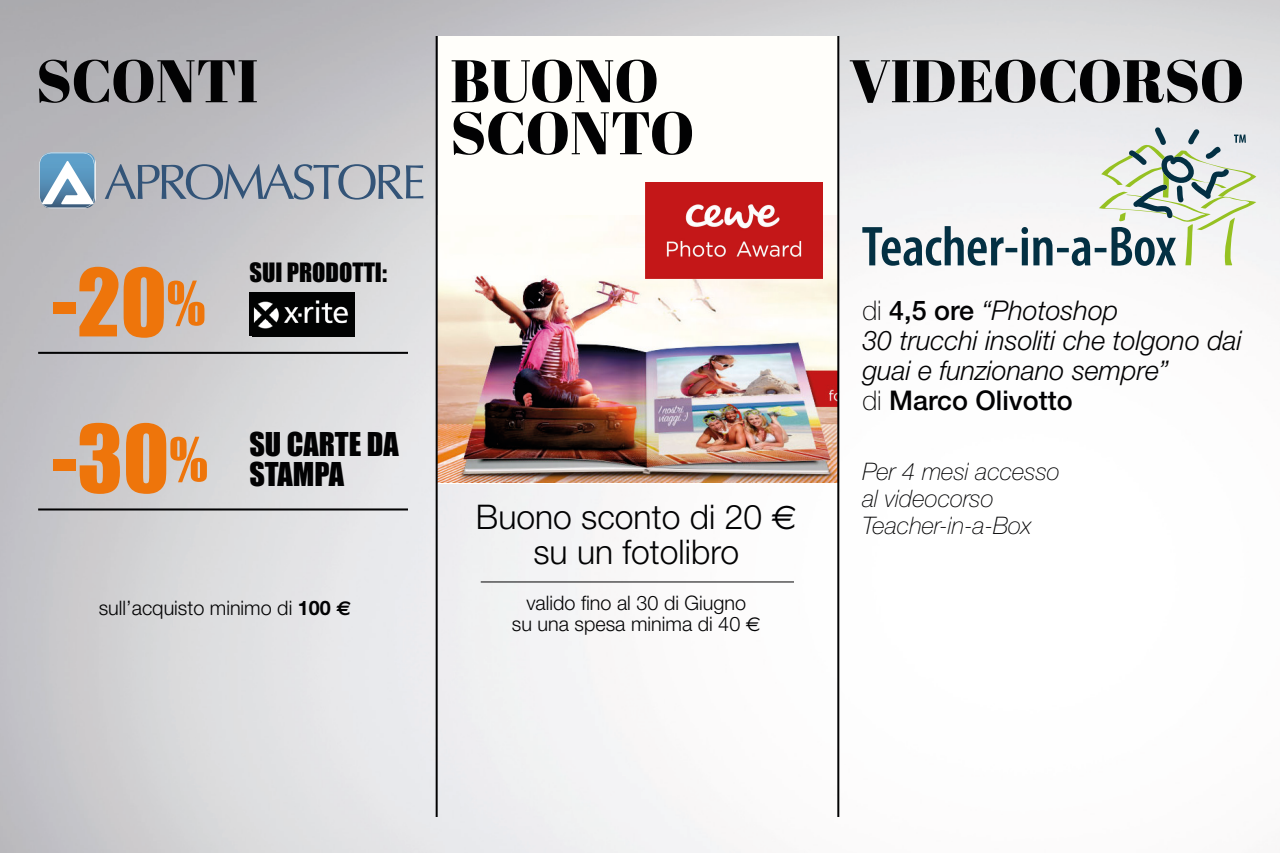
<style>
.page{position:relative;width:1280px;height:853px;background:#fff}
.page>*{position:absolute;margin:0;border:0;box-sizing:border-box;transform-origin:0 0}
.t1{font:86.5px/156.1px "Impact";color:#ee750b}
.t2{font:60px "Abril Fatface";color:#020203}
.t3{font:300 34px "Helvetica Neue";color:#020203}
.t4{font:30.1px/30.1px "Impact";color:#020203}
.t5{font:italic 300 27.2px/29.9px "Helvetica Neue";color:#020203}
.t6{font:24.5px "Impact";color:#020203}
.t7{font:italic 100 24.2px/26.9px "Helvetica Neue";color:#020203}
.t8{font:300 20px/21px "Helvetica Neue";color:#020203;text-align:center}
.s1{font-size:55.5px}
.s2{font-family:"Helvetica Neue LT Std";font-weight:700}
.s3{font-family:"Euro Sans";font-weight:700}
.s4{font-family:"Euro Sans";font-weight:400}
.s5{font-weight:100;font-style:normal}
.s6{font-weight:500;font-style:normal}
</style>
<div class="page">
<img style="left:0;top:0;width:1280px;height:853px">
<svg style="left:862px;top:127px;width:384px;height:139px;fill:#f1f2f2"></svg>
<svg style="left:1099px;top:144px;width:157px;height:121px"></svg>
<img style="left:40px;top:152px;width:56px;height:57px">
<svg style="left:39px;top:153px;width:55px;height:55px"></svg>
<svg style="left:105px;top:164px;width:318px;height:36px;background:#9ca5b1"></svg>
<hr style="left:38px;top:352px;width:370px;height:2px;background:#020203">
<hr style="left:38px;top:508px;width:370px;height:3px;background:#020203">
<hr style="left:481px;top:581px;width:313px;height:1px;background:#020203">
<div style="left:249px;top:292px;width:105px;height:44px;background:#020203"></div>
<img style="left:253px;top:300px;width:96px;height:29px">
<div style="left:438px;top:36px;width:400px;height:448px;background:#fffefa"></div>
<img style="left:438px;top:220px;width:399px;height:263px">
<img style="left:645px;top:183px;width:178px;height:95px">
<hr style="left:436px;top:36px;width:2px;height:781px;background:#020203">
<hr style="left:837px;top:36px;width:2px;height:781px;background:#020203">
<h2 class="t2" style="left:36px;top:39px;width:224px">SCONTI</h2>
<h2 class="t2" style="left:450px;top:39px;width:210px">BUONO</h2>
<h2 class="t2" style="left:849px;top:39px;width:397px">VIDEOCORSO</h2>
<h2 class="t2" style="left:450px;top:91px;width:246px">SCONTO</h2>
<h1 class="t1" style="left:52px;top:224px;width:158px">-20<span class="s1">% </span>-30<span class="s1">%</span></h1>
<p class="t6" style="left:249px;top:257px;width:139px">SUI PRODOTTI:</p>
<p class="t4" style="left:249px;top:429px;width:151px">SU CARTE DA<br>STAMPA</p>
<p class="t8" style="left:99px;top:597px;width:254px">sull’acquisto minimo di <span class="s2">100</span> <span class="s3">€</span></p>
<p class="t3" style="left:476px;top:496px;width:322px">Buono sconto di 20 <span class="s4">€</span></p>
<p class="t3" style="left:533px;top:531px;width:207px">su un fotolibro</p>
<p class="t8" style="left:512px;top:592px;width:250px">valido fino al 30 di Giugno<br>su una spesa minima di 40 <span class="s4">€</span></p>
<p class="t5" style="left:862px;top:296px;width:381px"><span class="s5">di</span> <span class="s6">4,5 ore</span> “Photoshop<br>30 trucchi insoliti che tolgono dai guai e funzionano sempre”<br><span class="s5">di</span> <span class="s6">Marco Olivotto</span></p>
<p class="t7" style="left:862px;top:458px;width:199px">Per 4 mesi accesso al videocorso</p>
<p class="t7" style="left:862px;top:512px;width:170px">Teacher-in-a-Box</p>
</div>
